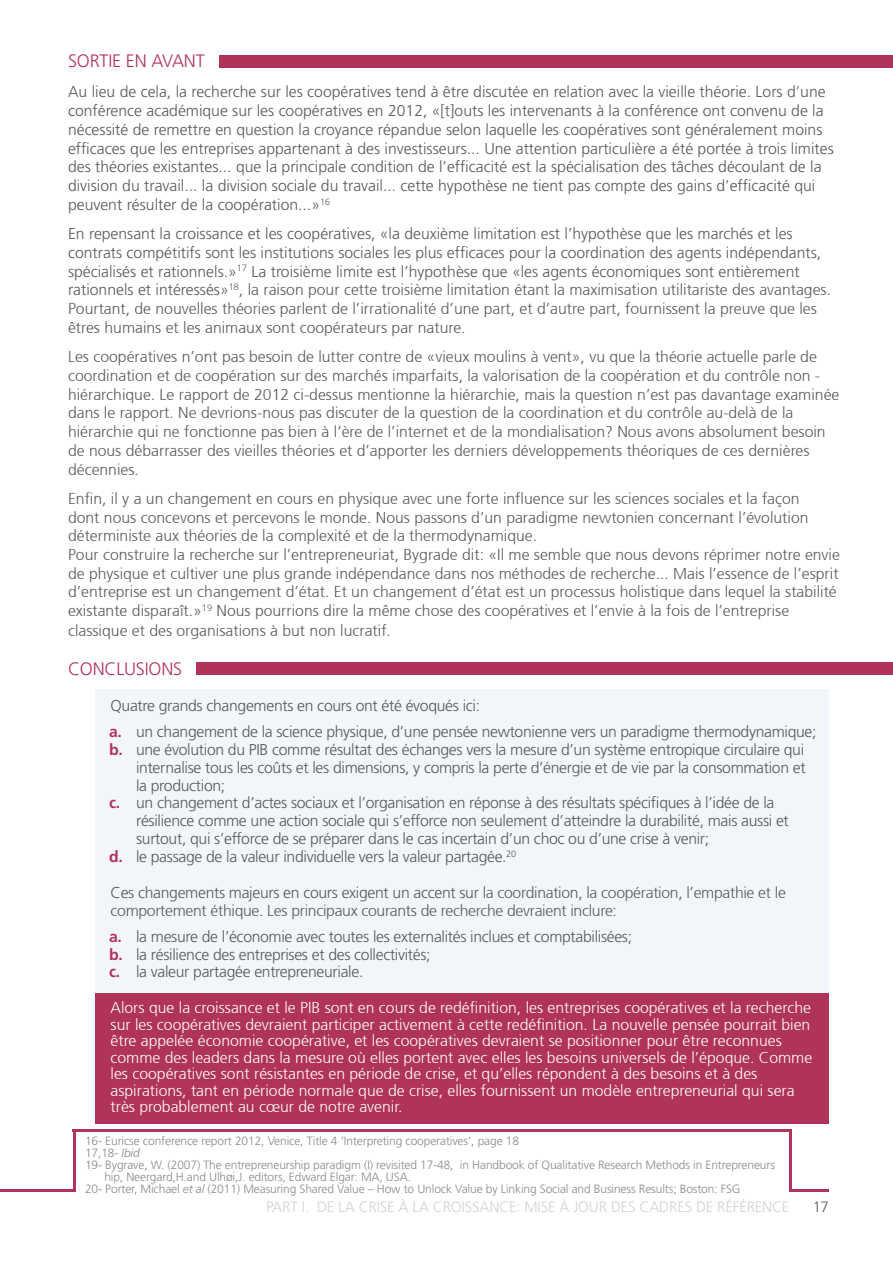
<style>
.page{position:relative;width:893px;height:1263px;background:#fff}
.page>*{position:absolute;margin:0;border:0;box-sizing:border-box;transform-origin:0 0}
.t1{font:300 18px "Frutiger";letter-spacing:-.01em;color:#b0335a}
.t2{font:300 15.75px/18.8px "Frutiger 45";color:#58595b}
.t3{font:300 15.75px/18.8px "Frutiger";color:#58595b}
.t4{font:300 15.75px/17.5px "Frutiger";letter-spacing:-.02em;color:#58595b}
.t5{font:300 15.75px/16.5px "Frutiger 45";color:#fff}
.t6{font:300 15.75px "Frutiger 45";letter-spacing:-.02em;color:#58595b}
.t7{font:300 15px "Frutiger";letter-spacing:-.01em;color:#d1d3d4}
.t8{font:300 15px "Frutiger";color:#58595b}
.t9{font:300 12px "Frutiger";letter-spacing:-.01em;color:#888a8d}
.s1{font-family:"Frutiger"}
.s2{font-weight:700;color:#b0335a}
.s3{font-family:"Frutiger 45"}
.s4{font-style:italic}
</style>
<div class="page">
<div style="left:95px;top:993px;width:734px;height:130px;background:#b0335a"></div>
<div style="left:95px;top:690px;width:734px;height:303px;background:#f2f5f9"></div>
<div style="left:220px;top:55px;width:673px;height:12px;background:#b0335a"></div>
<div style="left:197px;top:662px;width:696px;height:13px;background:#b0335a"></div>
<hr style="left:0;top:1189px;width:73px;height:2px;background:#b0335a">
<hr style="left:789px;top:1189px;width:40px;height:2px;background:#b0335a">
<hr style="left:73px;top:1130px;width:2px;height:61px;background:#b0335a">
<hr style="left:789px;top:1130px;width:3px;height:61px;background:#b0335a">
<hr style="left:73px;top:1129px;width:719px;height:2px;background:#b0335a">
<p class="t1" style="left:68px;top:51px;width:96px">Sortie en avan</p>
<p class="t1" style="left:196px;top:51px;width:10px">t</p>
<p class="t3" style="left:68px;top:82px;width:767px">Au lieu de cela, la recherche sur les coopératives tend à être discutée en relation avec la vieille théorie. Lors d’une conférence académique sur les coopératives en 2012, «[t]outs les intervenants à la conférence ont convenu de la nécessité de remettre en question la croyance répandue selon laquelle les coopératives sont généralement moins efficaces que les entreprises appartenant à des investisseurs... U ne attention particulière a été portée à trois limites des théories existantes... que la principale condition de l’efficacité est la spécialisation des tâches découlant de la division du travail... la division sociale du travail... cette hypothèse ne tient pas compte des gains d’efficacité qui peuvent résulter de la coopération...»<sup>16</sup></p>
<p class="t3" style="left:68px;top:224px;width:755px">En repensant la croissance et les coopératives, «la deuxième limitation est l’hypothèse que les marchés et les contrats compétitifs sont les institutions sociales les plus efficaces pour la coordination des agents indépendants, spécialisés et rationnels.»<sup>17</sup> La troisième limite est l’hypothèse que «les agents économiques sont entièrement</p>
<p class="t2" style="left:68px;top:281px;width:765px"><span class="s1">rationnels et intéressés</span>»<sup>18</sup>, la raison pour cette troisième limitation étant la maximisation utilitariste des avantages.<br>Pourtant, de nouvelles théories parlent de l’irrationalité d’une part, et d’autre part, fournissent la preuve que les êtres humains et les animaux sont coopérateurs par nature.</p>
<p class="t2" style="left:68px;top:347px;width:773px">Les coopératives n’ont pas besoin de lutter contre de «vieux moulins à vent», vu que la théorie actuelle parle de coordination et de coopération sur des marchés imparfaits, la valorisation de la coopération et du contrôle non - hiérarchique. Le rapport de 2012 ci-dessus mentionne la hiérarchie, mais la question n’est pas davantage examinée dans le rapport. Ne devrions-nous pas discuter de la question de la coordination et du contrôle au-delà de la hiérarchie qui ne fonctionne pas bien à l’ère de l’internet et de la mondialisation? Nous avons absolument besoin de nous débarrasser des vieilles théories et d’apporter les derniers développements théoriques de ces dernières décennies.</p>
<p class="t2" style="left:68px;top:489px;width:773px">Enfin, il y a un changement en cours en physique avec une forte influence sur les sciences sociales et la façon<br>dont nous concevons et percevons le monde. Nous passons d’un paradigme newtonien concernant l’évolution déterministe aux théories de la complexité et de la thermodynamique.<br>Pour construire la recherche sur l’entrepreneuriat, Bygrade dit: «Il me semble que nous devons réprimer notre envie de physique et cultiver une plus grande indépendance dans nos méthodes de recherche... Mais l’essence de l’esprit d’entreprise est un changement d’état. Et un changement d’état est un processus holistique dans lequel la stabilité existante disparaît.»<sup>19</sup> Nous pourrions dire la même chose des coopératives et l’envie à la fois de l’entreprise classique et des organisations à but non lucratif.</p>
<p class="t1" style="left:68px;top:658px;width:25px">Conc</p>
<p class="t1" style="left:116px;top:658px;width:67px">lusions</p>
<p class="t4" style="left:109px;top:692px;width:709px;line-height:26.5px">Quatre grands changements en cours ont été évoqués ici:<br><span class="s2">a.</span> un changement de la science physique, d’une pensée newtonienne vers un paradigme thermodynamique;</p>
<p class="t4" style="left:109px;top:741px;width:697px"><span class="s2">b.</span> une évolution du PIB comme résultat des échanges vers la mesure d’un système entropique circulaire qui</p>
<p class="t4" style="left:136px;top:759px;width:671px">internalise tous les coûts et les dimensions, y compris la perte d’énergie et de vie par la consommation et</p>
<p class="t4" style="left:136px;top:777px;width:91px">la production;</p>
<p class="t4" style="left:109px;top:794px;width:667px"><span class="s2">c.</span> un changement d’actes sociaux et l’organisation en réponse à des résultats spécifiques à l’idée de la</p>
<p class="t4" style="left:136px;top:812px;width:654px">résilience comme une action sociale qui s’efforce non seulement d’atteindre la durabilité, mais aussi et</p>
<p class="t4" style="left:136px;top:830px;width:575px">surtout, qui s’efforce de se préparer dans le cas incertain d’un choc ou d’une crise à venir;</p>
<p class="t4" style="left:109px;top:848px;width:409px"><span class="s2">d.</span> le passage de la valeur individuelle vers la valeur partagée.<sup>20</sup></p>
<p class="t4" style="left:111px;top:884px;width:677px">Ces changements majeurs en cours exigent un accent sur <span class="s3">la coordination, la coopération, l’empathie et le</span></p>
<p class="t6" style="left:111px;top:901px;width:508px">comportement éthique. Les principaux courants de recherche devraient inclure:</p>
<p class="t4" style="left:109px;top:928px;width:525px"><span class="s2">a.</span> la mesure de l’économie avec toutes les externalités inclues et comptabilisées; <span class="s2">b.</span> la résilience des entreprises et des collectivités;<br><span class="s2">c.</span> la valeur partagée entrepreneuriale.</p>
<p class="t5" style="left:111px;top:1000px;width:703px">Alors que la croissance et le PIB sont en cours de redéfinition, les entreprises coopératives et la recherche sur les coopératives devraient participer activement à cette redéfinition. La nouvelle pensée pourrait bien être appelée économie coopérative, et les coopératives devraient se positionner pour être reconnues comme des leaders dans la mesure où elles portent avec elles les besoins universels de l’époque. Comme les coopératives sont résistantes en période de crise, et qu’elles répondent à des besoins et à des aspirations, tant en période normale que de crise, elles fournissent un modèle entrepreneurial qui sera très probablement au cœur de notre avenir.</p>
<p class="t9" style="left:85px;top:1134px;width:435px">16- Euricse conference report 2012, Venice, Title 4 ‘Interpreting cooperatives’, page 18</p>
<p class="t9" style="left:85px;top:1146px;width:56px">17,18- <span class="s4">Ibid</span></p>
<p class="t9" style="left:85px;top:1158px;width:691px">19- Bygrave, W. (2007) The entrepreneurship paradigm (I) revisited 17-48, in Handbook of Qualitative Research Methods in Entrepreneurs</p>
<p class="t9" style="left:104px;top:1170px;width:308px">hip, Neergard,H .and U lhøi,J. editors, Edward Elgar: MA, USA.</p>
<p class="t9" style="left:85px;top:1182px;width:657px">20- Porter, Michael <span class="s4">et al</span> (2011) Measuring Shared Value – How to U nlock Value by Linking Social and Business Results; Boston: FSG</p>
<p class="t7" style="left:266px;top:1198px;width:523px">PART I. DE LA CRISE À LA CROISSANCE: MISE À JOU R DES CADRES DE RÉFÉRENCE</p>
<p class="t8" style="left:813px;top:1198px;width:18px">17</p>
</div>
